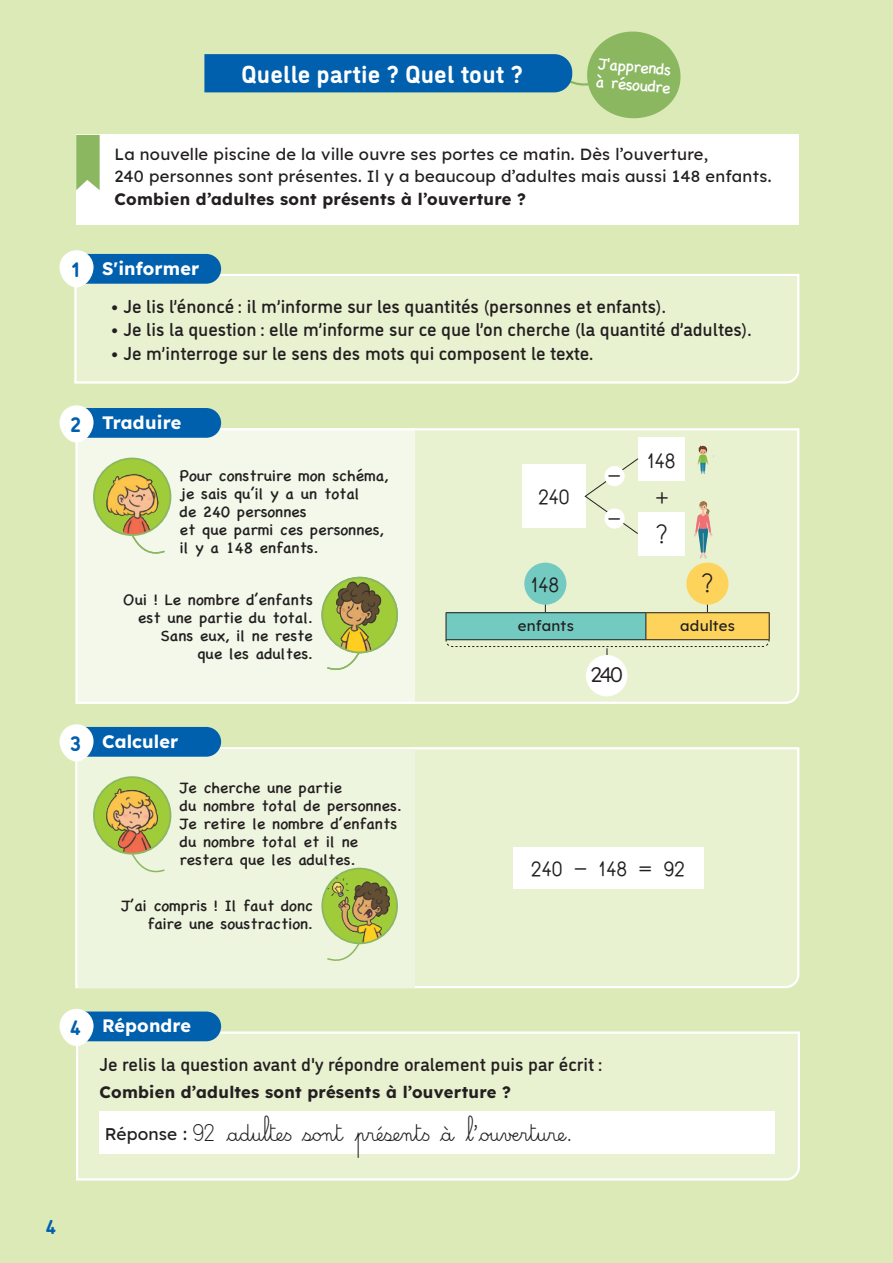
<style>
.page{position:relative;width:893px;height:1263px;background:#dceab8}
.page>*{position:absolute;margin:0;border:0;box-sizing:border-box;transform-origin:0 0}
.t1{font:31.5px "SG Stylo";color:#231f20}
.t2{font:700 26.85px/42.5px "SG Normalize";color:#231f20}
.t3{font:700 24.75px "DI Nosaur";letter-spacing:.01em;color:#fff}
.t4{font:300 21px "Lexend";color:#231f20}
.t5{font:700 20.25px "DI Nosaur";color:#0160ae}
.t6{font:500 18.75px "DI Nosaur";color:#231f20}
.t7{font:700 18px "Lexend";letter-spacing:.01em;color:#fff}
.t8{font:500 16.5px/22.5px "Lexend";letter-spacing:.015em;color:#231f20}
.t9{font:700 16.5px "Lexend";letter-spacing:.015em;color:#231f20}
.t10{font:16.2px/18px "Chalkboard SE";color:#fff}
.t11{font:15.75px/18px "Chalkboard SE";letter-spacing:.005em;color:#231f20}
.t12{font:500 15px "Lexend";letter-spacing:.015em;color:#231f20}
.s1{font-family:"DI Nosaur";font-size:21px;color:#0160ae}
.s2{font-family:"Lexend";font-weight:500;font-size:17.25px}
</style>
<div class="page">
<div style="left:74px;top:747px;width:726px;height:242px;background:#e8f1d0"></div>
<svg style="left:75px;top:428px;width:725px;height:276px;background:#eef4de"></svg>
<img style="left:332px;top:578px;width:65px;height:74px">
<img style="left:98px;top:463px;width:68px;height:72px">
<svg style="left:76px;top:1031px;width:724px;height:150px;background:#eef5de"></svg>
<div style="left:74px;top:274px;width:726px;height:110px;background:#e8f1d0"></div>
<div style="left:76px;top:135px;width:723px;height:90px;background:#fff"></div>
<svg style="left:325px;top:636px;width:41px;height:41px"></svg>
<img style="left:322px;top:578px;width:75px;height:74px;border-radius:37px">
<div style="left:321px;top:577px;width:77px;height:76px;border:2px solid #8bb761;border-radius:50%"></div>
<svg style="left:126px;top:520px;width:40px;height:41px"></svg>
<img style="left:94px;top:458px;width:76px;height:77px;border-radius:38px">
<div style="left:93px;top:458px;width:78px;height:78px;border:2px solid #8bb761;border-radius:50%"></div>
<div style="left:686px;top:563px;width:42px;height:42px;background:#fed35b;border-radius:50%"></div>
<div style="left:524px;top:563px;width:42px;height:42px;background:#72cac1;border-radius:50%"></div>
<div style="left:586px;top:655px;width:41px;height:41px;background:#fff;border-radius:50%"></div>
<div style="left:78px;top:750px;width:337px;height:238px;background:#eef5df"></div>
<div style="left:513px;top:847px;width:190px;height:42px;background:#fff"></div>
<svg style="left:327px;top:927px;width:36px;height:34px"></svg>
<img style="left:322px;top:868px;width:75px;height:75px;border-radius:37px">
<div style="left:321px;top:868px;width:77px;height:76px;border:2px solid #8bb761;border-radius:50%"></div>
<svg style="left:132px;top:838px;width:33px;height:35px"></svg>
<img style="left:94px;top:777px;width:76px;height:77px;border-radius:38px">
<div style="left:93px;top:776px;width:78px;height:79px;border:2px solid #8bb761;border-radius:50%"></div>
<div style="left:639px;top:438px;width:46px;height:43px;background:#fff"></div>
<div style="left:639px;top:512px;width:46px;height:44px;background:#fff"></div>
<div style="left:522px;top:464px;width:64px;height:64px;background:#fff"></div>
<svg style="left:584px;top:458px;width:55px;height:76px;background:#e4eccd"></svg>
<svg style="left:694px;top:501px;width:18px;height:58px"></svg>
<svg style="left:697px;top:445px;width:11px;height:29px"></svg>
<svg style="left:446px;top:603px;width:324px;height:58px;background:#c3d9b1"></svg>
<hr style="left:446px;top:639px;width:200px;height:1px;background:#231f20">
<hr style="left:646px;top:639px;width:124px;height:1px;background:#231f20">
<svg style="left:76px;top:135px;width:24px;height:55px"></svg>
<div style="left:87px;top:254px;width:134px;height:30px;background:#0160ae"></div>
<div style="left:60px;top:250px;width:34px;height:37px;background:#fff;border-radius:17px"></div>
<div style="left:87px;top:408px;width:134px;height:30px;background:#0160ae"></div>
<div style="left:60px;top:405px;width:34px;height:38px;background:#fff;border-radius:17px"></div>
<div style="left:87px;top:727px;width:134px;height:30px;background:#0160ae"></div>
<div style="left:60px;top:724px;width:34px;height:37px;background:#fff;border-radius:17px"></div>
<div style="left:86px;top:1011px;width:135px;height:30px;background:#0160ae"></div>
<div style="left:60px;top:1009px;width:34px;height:37px;background:#fff;border-radius:17px"></div>
<svg style="left:204px;top:31px;width:477px;height:88px"></svg>
<div style="left:604px;top:466px;width:21px;height:20px;background:#fff;border-radius:50%"></div>
<div style="left:604px;top:508px;width:21px;height:21px;background:#fff;border-radius:50%"></div>
<h3 class="t3" style="left:241px;top:55px;width:283px">Quelle partie ? Quel tout ?</h3>
<p class="t10" style="left:598px;top:54px;width:77px;rotate:5deg">J'apprends à résoudre</p>
<p class="t8" style="left:115px;top:142px;width:658px">La nouvelle piscine de la ville ouvre ses portes ce matin. Dès l’ouverture,<br>240 personnes sont présentes. Il y a beaucoup d’adultes mais aussi 148 enfants.</p>
<p class="t9" style="left:115px;top:186px;width:413px">Combien d’adultes sont présents à l’ouverture ?</p>
<p class="t7" style="left:72px;top:254px;width:129px"><span class="s1">1</span> S'informer</p>
<p class="t6" style="left:111px;top:293px;width:557px">• Je lis l’énoncé : il m’informe sur les quantités (personnes et enfants).</p>
<p class="t6" style="left:111px;top:316px;width:643px">• Je lis la question : elle m’informe sur ce que l’on cherche (la quantité d’adultes).</p>
<p class="t6" style="left:111px;top:340px;width:484px">• Je m’interroge sur le sens des mots qui composent le texte.</p>
<p class="t7" style="left:70px;top:408px;width:112px"><span class="s1">2</span> Traduire</p>
<p class="t11" style="left:180px;top:466px;width:210px">Pour construire mon schéma, je sais qu’il y a un total<br>de 240 personnes<br>et que parmi ces personnes, il y a 148 enfants.</p>
<p class="t11" style="left:123px;top:590px;width:191px;text-align:right">Oui ! Le nombre d’enfants est une partie du total.<br>Sans eux, il ne reste<br>que les adultes.</p>
<p class="t7" style="left:70px;top:727px;width:110px"><span class="s1">3</span> Calculer</p>
<p class="t11" style="left:180px;top:777px;width:223px">Je cherche une partie<br>du nombre total de personnes.<br>Je retire le nombre d’enfants du nombre total et il ne restera que les adultes.</p>
<p class="t11" style="left:122px;top:896px;width:193px;text-align:right">J’ai compris ! Il faut donc faire une soustraction.</p>
<h2 class="t2" style="left:648px;top:437px;width:29px">148</h2>
<h2 class="t2" style="left:609px;top:453px;width:13px">− −</h2>
<h2 class="t2" style="left:538px;top:474px;width:32px">240</h2>
<h2 class="t2" style="left:654px;top:475px;width:15px">+</h2>
<h2 class="t2" style="left:657px;top:512px;width:11px">?</h2>
<h2 class="t2" style="left:531px;top:561px;width:29px">148</h2>
<h2 class="t2" style="left:702px;top:561px;width:11px">?</h2>
<p class="t12" style="left:518px;top:614px;width:58px">enfants</p>
<p class="t12" style="left:680px;top:614px;width:57px">adultes</p>
<h3 class="t4" style="left:590px;top:659px;width:34px">240</h3>
<h2 class="t2" style="left:531px;top:846px;width:155px">240 − 148 = 92</h2>
<p class="t7" style="left:70px;top:1012px;width:123px"><span class="s1">4</span> Répondre</p>
<p class="t6" style="left:99px;top:1051px;width:504px">Je relis la question avant d'y répondre oralement puis par écrit :</p>
<p class="t9" style="left:99px;top:1079px;width:413px">Combien d’adultes sont présents à l’ouverture ?</p>
<h1 class="t1" style="left:105px;top:1112px;width:467px"><span class="s2">Réponse :</span> 92 adultes sont présents à l’ouverture.</h1>
<p class="t5" style="left:45px;top:1211px;width:12px">4</p>
</div>
